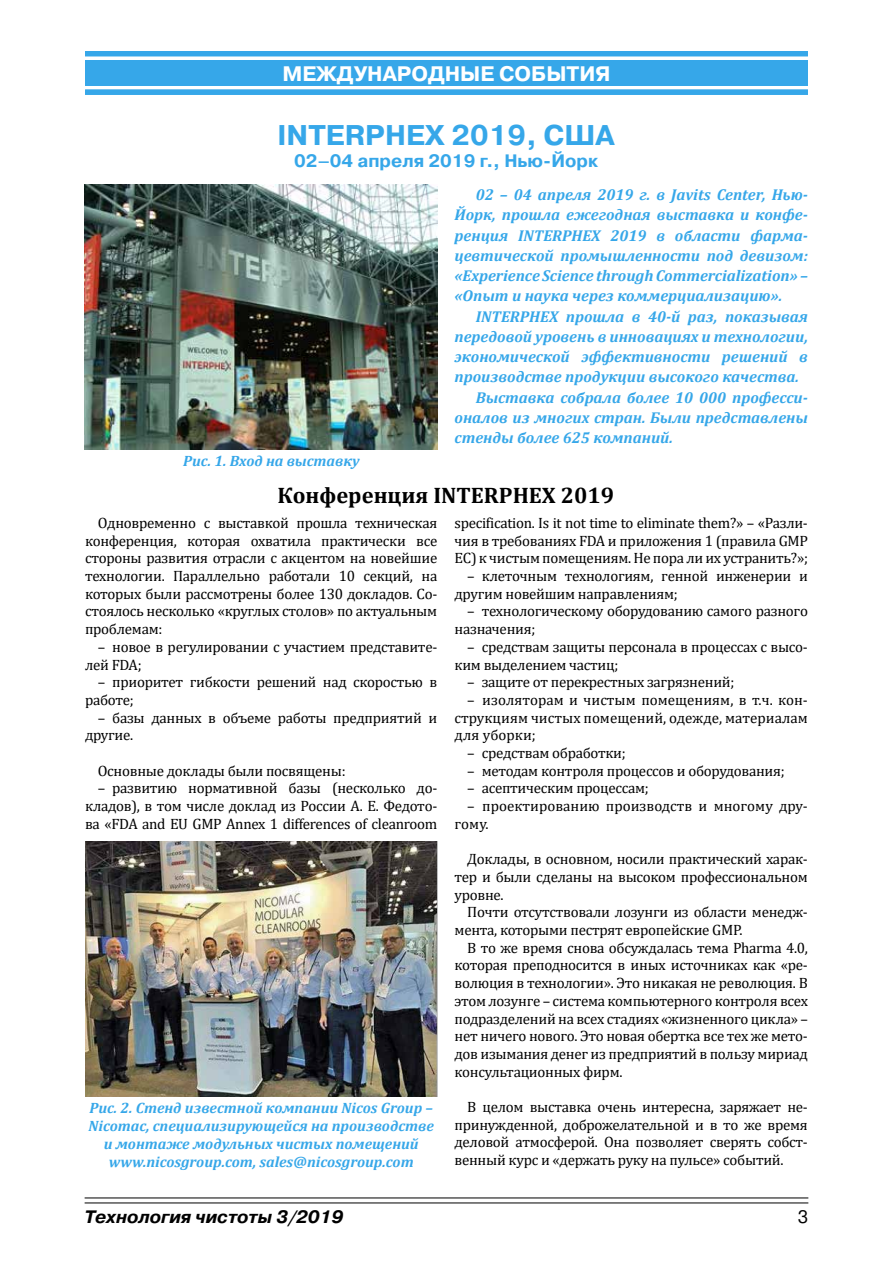
<style>
.page{position:relative;width:893px;height:1263px;background:#fff}
.page>*{position:absolute;margin:0;border:0;box-sizing:border-box;transform-origin:0 0}
.t1{font:700 28.5px "Pragmatica C";color:#36a7e9}
.t2{font:700 22.5px "Cambria";color:#000}
.t3{font:700 21px "Pragmatica C";color:#fff}
.t4{font:700 18px "Pragmatica C";color:#36a7e9}
.t5{font:italic 700 18px "Pragmatica C";color:#000}
.t6{font:18px "Pragmatica C";color:#000}
.t7{font:italic 700 15.75px/20.2px "Cambria";color:#36a7e9;text-align:justify}
.t8{font:15px/17.7px "Cambria";letter-spacing:-.02em;color:#000;text-align:justify}
.t9{font:italic 700 15px/18px "Cambria";color:#36a7e9;text-align:center}
.t10{font:15px/17.7px "Cambria";color:#000}
</style>
<div class="page">
<hr style="left:85px;top:1197px;width:723px;height:1px;background:#000">
<hr style="left:85px;top:1202px;width:723px;height:1px;background:#000">
<div style="left:85px;top:51px;width:723px;height:5px;background:#36a7e9"></div>
<div style="left:85px;top:90px;width:723px;height:5px;background:#36a7e9"></div>
<div style="left:85px;top:60px;width:723px;height:26px;background:#36a7e9"></div>
<img style="left:84px;top:185px;width:354px;height:265px">
<img style="left:85px;top:842px;width:352px;height:254px">
<h3 class="t3" style="left:282px;top:62px;width:330px">МЕЖДУНАРОДНЫЕ СОБЫТИЯ</h3>
<h1 class="t1" style="left:277px;top:120px;width:339px">INTERPHEX 2019, США</h1>
<p class="t4" style="left:294px;top:151px;width:305px">02–04 апреля 2019 г., Нью-Йорк</p>
<p class="t9" style="left:183px;top:452px;width:178px">Рис. 1. Вход на выставку</p>
<p class="t7" style="left:455px;top:184px;width:355px;text-indent:21px">02 – 04 апреля 2019 г. в Javits Center, Нью-Йорк, прошла ежегодная выставка и конфе&shy;ренция INTERPHEX 2019 в области фарма&shy;цевтической промышленности под девизом: «Experience Science through Commercialization» – «Опыт и наука через коммерциализацию».</p>
<p class="t7" style="left:476px;top:306px;width:334px">INTERPHEX прошла в 40-й раз, показывая</p>
<p class="t7" style="left:455px;top:326px;width:355px">передовой уровень в инновациях и технологии,</p>
<p class="t7" style="left:455px;top:346px;width:355px">экономической эффективности решений в</p>
<p class="t7" style="left:455px;top:366px;width:346px">производстве продукции высокого качества.</p>
<p class="t7" style="left:476px;top:387px;width:334px">Выставка собрала более 10 000 професси-</p>
<p class="t7" style="left:455px;top:407px;width:355px">оналов из многих стран. Были представлены</p>
<p class="t7" style="left:455px;top:427px;width:220px">стенды более 625 компаний.</p>
<h2 class="t2" style="left:278px;top:479px;width:338px">Конференция INTERPHEX 2019</h2>
<p class="t8" style="left:85px;top:514px;width:354px;text-indent:13px">Одновременно с выставкой прошла техническая конференция, которая охватила практически все стороны развития отрасли с акцентом на новейшие технологии. Параллельно работали 10 секций, на которых были рассмотрены более 130 докладов. Со&shy;стоялось несколько «круглых столов» по актуальным проблемам:</p>
<p class="t8" style="left:85px;top:638px;width:354px;text-indent:13px">– новое в регулировании с участием представите&shy;лей FDA;</p>
<p class="t8" style="left:85px;top:673px;width:354px;text-indent:13px">– приоритет гибкости решений над скоростью в работе;</p>
<p class="t8" style="left:85px;top:709px;width:354px;text-indent:13px">– базы данных в объеме работы предприятий и другие.</p>
<p class="t8" style="left:98px;top:762px;width:249px">Основные доклады были посвящены:</p>
<p class="t8" style="left:85px;top:779px;width:354px;text-indent:13px">– развитию нормативной базы (несколько до&shy;кладов), в том числе доклад из России А. Е. Федото&shy;ва «FDA and EU GMP Annex 1 differences of cleanroom</p>
<p class="t9" style="left:89px;top:1099px;width:347px">Рис. 2. Стенд известной компании Nicos Group – Nicomac, специализирующейся на производстве и монтаже модульных чистых помещений www.nicosgroup.com, sales@nicosgroup.com</p>
<p class="t8" style="left:455px;top:514px;width:355px">specification. Is it not time to eliminate them?» – «Разли&shy;чия в требованиях FDA и приложения 1 (правила GMP ЕС) к чистым помещениям. Не пора ли их устранить?»;</p>
<p class="t8" style="left:455px;top:567px;width:355px;text-indent:13px">– клеточным технологиям, генной инженерии и другим новейшим направлениям;</p>
<p class="t8" style="left:455px;top:602px;width:355px;text-indent:13px">– технологическому оборудованию самого разного назначения;</p>
<p class="t8" style="left:455px;top:638px;width:355px;text-indent:13px">– средствам защиты персонала в процессах с высо&shy;ким выделением частиц;</p>
<p class="t8" style="left:467px;top:673px;width:269px">– защите от перекрестных загрязнений;</p>
<p class="t8" style="left:455px;top:691px;width:355px;text-indent:13px">– изоляторам и чистым помещениям, в т.ч. кон&shy;струкциям чистых помещений, одежде, материалам для уборки;</p>
<p class="t8" style="left:467px;top:744px;width:160px">– средствам обработки;</p>
<p class="t8" style="left:467px;top:762px;width:319px">– методам контроля процессов и оборудования;</p>
<p class="t8" style="left:467px;top:779px;width:183px">– асептическим процессам;</p>
<p class="t10" style="left:455px;top:797px;width:355px;text-indent:13px">– проектированию производств и многому дру&shy;гому.</p>
<p class="t8" style="left:455px;top:850px;width:355px;text-indent:13px">Доклады, в основном, носили практический харак&shy;тер и были сделаны на высоком профессиональном уровне.</p>
<p class="t8" style="left:455px;top:903px;width:355px;text-indent:13px">Почти отсутствовали лозунги из области менедж&shy;мента, которыми пестрят европейские GMP.</p>
<p class="t8" style="left:455px;top:939px;width:355px;text-indent:13px">В то же время снова обсуждалась тема Pharma 4.0, которая преподносится в иных источниках как «ре&shy;волюция в технологии». Это никакая не революция. В этом лозунге – система компьютерного контроля всех подразделений на всех стадиях «жизненного цикла» – нет ничего нового. Это новая обертка все тех же мето&shy;дов изымания денег из предприятий в пользу мириад консультационных фирм.</p>
<p class="t8" style="left:455px;top:1098px;width:355px;text-indent:13px">В целом выставка очень интересна, заряжает не&shy;принужденной, доброжелательной и в то же время деловой атмосферой. Она позволяет сверять собст&shy;венный курс и «держать руку на пульсе» событий.</p>
<p class="t5" style="left:85px;top:1207px;width:260px">Технология чистоты 3/2019</p>
<p class="t6" style="left:798px;top:1207px;width:12px">3</p>
</div>
